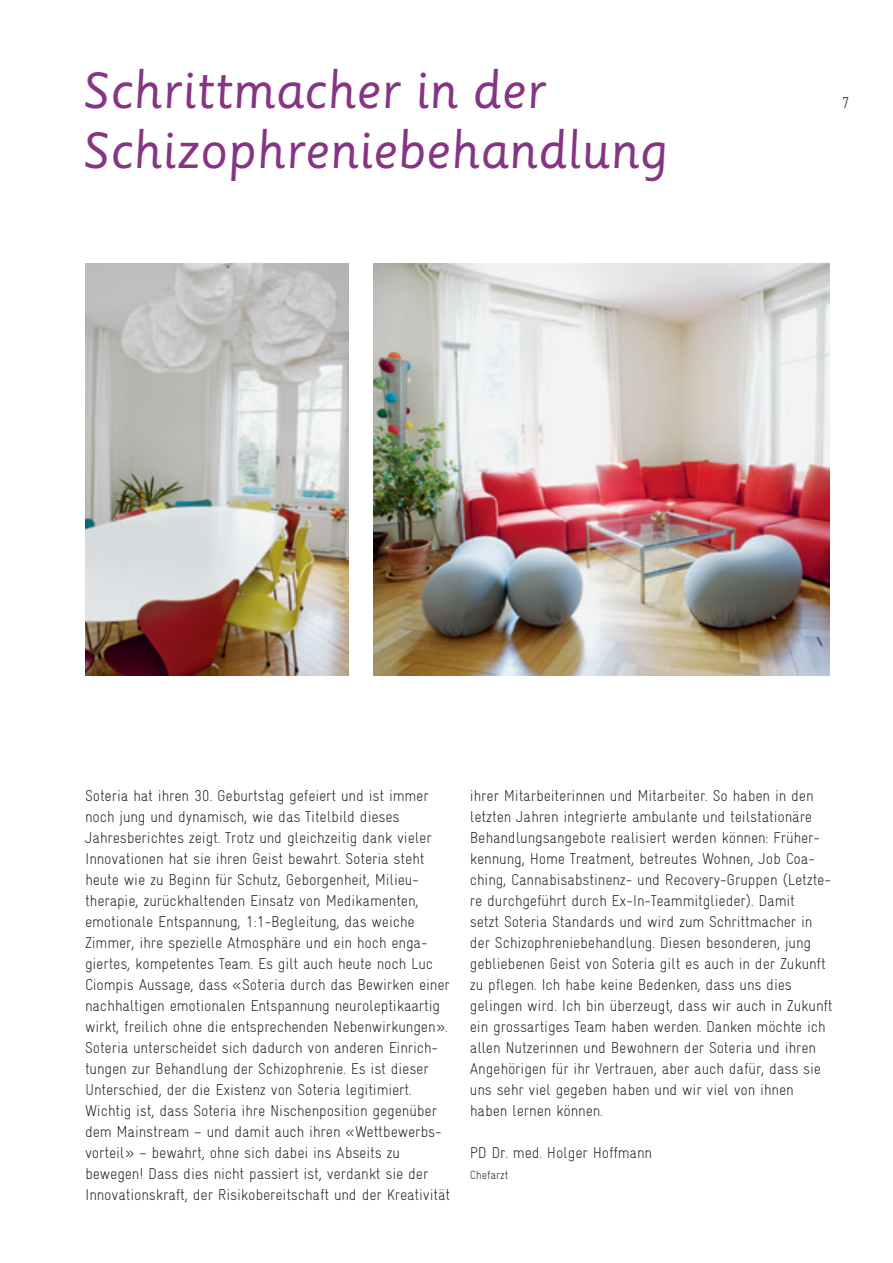
<style>
.page{position:relative;width:893px;height:1263px;background:#fff}
.page>*{position:absolute;margin:0;border:0;box-sizing:border-box;transform-origin:0 0}
.t1{font:49.5px "Sassoon Primary";color:#853583}
.t2{font:300 condensed 15.75px/21px "Gravur";letter-spacing:-.01em;color:#231f20}
.t3{font:300 condensed 12px "Gravur";letter-spacing:-.01em;color:#231f20}
</style>
<div class="page">
<img style="left:85px;top:264px;width:263px;height:411px">
<img style="left:374px;top:264px;width:455px;height:411px">
<h1 class="t1" style="left:83px;top:62px;width:465px">Schrittmacher in der</h1>
<h1 class="t1" style="left:83px;top:122px;width:587px">Schizophreniebehandlung</h1>
<p class="t2" style="left:842px;top:92px;width:9px">7</p>
<p class="t2" style="left:85px;top:785px;width:367px">Soteria hat ihren 30. Geburtstag gefeiert und ist immer noch jung und dynamisch, wie das Titelbild dieses Jahresberichtes zeigt. Trotz und gleichzeitig dank vieler Innovationen hat sie ihren Geist bewahrt. Soteria steht heute wie zu Beginn für Schutz, Geborgenheit, Milieu&shy;therapie, zurückhaltenden Einsatz von Medikamenten, emotionale Entspannung, 1:1-Begleitung, das weiche Zimmer, ihre spezielle Atmosphäre und ein hoch enga&shy;giertes, kompetentes Team. Es gilt auch heute noch Luc Ciompis Aussage, dass «Soteria durch das Bewirken einer nachhaltigen emotionalen Entspannung neuroleptikaartig wirkt, freilich ohne die entsprechenden Nebenwirkungen».<br>Soteria unterscheidet sich dadurch von anderen Einrich&shy;tungen zur Behandlung der Schizophrenie. Es ist dieser Unterschied, der die Existenz von Soteria legitimiert.<br>Wichtig ist, dass Soteria ihre Nischenposition gegenüber dem Mainstream – und damit auch ihren «Wettbewerbs&shy;vorteil» – bewahrt, ohne sich dabei ins Abseits zu bewegen! Dass dies nicht passiert ist, verdankt sie der Innovationskraft, der Risikobereitschaft und der Kreativität</p>
<p class="t2" style="left:470px;top:785px;width:364px">ihrer Mitarbeiterinnen und Mitarbeiter. So haben in den letzten Jahren integrierte ambulante und teilstationäre Behandlungsangebote realisiert werden können: Früher&shy;kennung, Home Treatment, betreutes Wohnen, Job Coa&shy;ching, Cannabisabstinenz- und Recovery-Gruppen (Letzte&shy;re durchgeführt durch Ex-In-Teammitglieder). Damit<br>setzt Soteria Standards und wird zum Schrittmacher in der Schizophreniebehandlung. Diesen besonderen, jung gebliebenen Geist von Soteria gilt es auch in der Zukunft zu pflegen. Ich habe keine Bedenken, dass uns dies gelingen wird. Ich bin überzeugt, dass wir auch in Zukunft ein grossartiges Team haben werden. Danken möchte ich allen Nutzerinnen und Bewohnern der Soteria und ihren Angehörigen für ihr Vertrauen, aber auch dafür, dass sie uns sehr viel gegeben haben und wir viel von ihnen haben lernen können.</p>
<p class="t2" style="left:470px;top:1142px;width:184px">PD Dr. med. Holger Hoffmann</p>
<p class="t3" style="left:470px;top:1168px;width:40px">Chefarzt</p>
</div>
